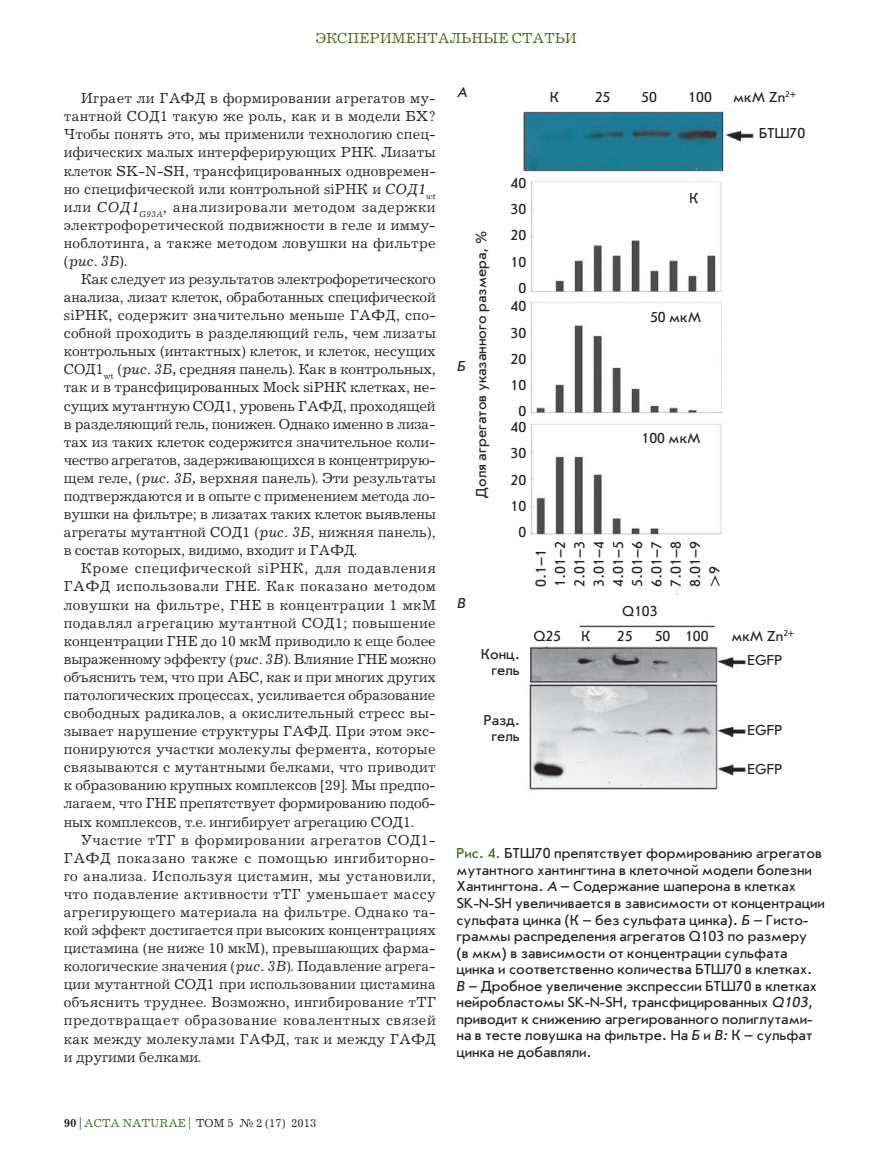
<style>
.page{position:relative;width:893px;height:1170px;background:#fff}
.page>*{position:absolute;margin:0;border:0;box-sizing:border-box;transform-origin:0 0}
.t1{font:15px/18.1px "Journal C";color:#231f20;text-align:justify}
.t2{font:15px/16.5px "Journal Sans C";color:#231f20;text-align:center}
.t3{font:15px "Journal C";color:#426616}
.t4{font:italic 15px "Journal Sans C";color:#231f20}
.t5{font:12px "Journal C";color:#231f20}
.s1{font-style:italic}
.s2{font-weight:700}
.s3{color:#426616}
</style>
<div class="page">
<img style="left:523px;top:111px;width:231px;height:679px">
<p class="t3" style="left:316px;top:31px;width:263px">ЭКСПЕРИМЕНТАЛЬНЫЕ СТАТЬИ</p>
<p class="t1" style="left:64px;top:90px;width:374px;text-indent:17px">ИГРАЕТ ЛИ ГАФД В ФОРМИРОВАНИИ АГРЕГАТОВ МУ-ТАНТНОЙ СОД1 ТАКУЮ ЖЕ РОЛЬ, КАК И В МОДЕЛИ БХ?<br>ЧТОБЫ ПОНЯТЬ ЭТО, МЫ ПРИМЕНИЛИ ТЕХНОЛОГИЮ СПЕЦ-ИФИЧЕСКИХ МАЛЫХ ИНТЕРФЕРИРУЮЩИХ РНК. ЛИЗАТЫ КЛЕТОК SK-N-SH, ТРАНСФИЦИРОВАННЫХ ОДНОВРЕМЕН-НО СПЕЦИФИЧЕСКОЙ ИЛИ КОНТРОЛЬНОЙ SIРНК И <span class="s1">СОД1</span><sub>wt </sub>ИЛИ <span class="s1">СОД1</span><sub>G93A</sub>, АНАЛИЗИРОВАЛИ МЕТОДОМ ЗАДЕРЖКИ ЭЛЕКТРОФОРЕТИЧЕСКОЙ ПОДВИЖНОСТИ В ГЕЛЕ И ИММУ-НОБЛОТИНГА, А ТАКЖЕ МЕТОДОМ ЛОВУШКИ НА ФИЛЬТРЕ (<span class="s1">рис. 3Б</span>).</p>
<p class="t1" style="left:64px;top:270px;width:374px;text-indent:17px">КАК СЛЕДУЕТ ИЗ РЕЗУЛЬТАТОВ ЭЛЕКТРОФОРЕТИЧЕСКОГО АНАЛИЗА, ЛИЗАТ КЛЕТОК, ОБРАБОТАННЫХ СПЕЦИФИЧЕСКОЙ SIРНК, СОДЕРЖИТ ЗНАЧИТЕЛЬНО МЕНЬШЕ ГАФД, СПО-СОБНОЙ ПРОХОДИТЬ В РАЗДЕЛЯЮЩИЙ ГЕЛЬ, ЧЕМ ЛИЗАТЫ КОНТРОЛЬНЫХ (ИНТАКТНЫХ) КЛЕТОК, И КЛЕТОК, НЕСУЩИХ СОД1<sub>WT</sub> (<span class="s1">рис. 3Б,</span> СРЕДНЯЯ ПАНЕЛЬ). КАК В КОНТРОЛЬНЫХ, ТАК И В ТРАНСФИЦИРОВАННЫХ MOCK SIРНК КЛЕТКАХ, НЕ-СУЩИХ МУТАНТНУЮ СОД1, УРОВЕНЬ ГАФД, ПРОХОДЯЩЕЙ В РАЗДЕЛЯЮЩИЙ ГЕЛЬ, ПОНИЖЕН. ОДНАКО ИМЕННО В ЛИЗА-ТАХ ИЗ ТАКИХ КЛЕТОК СОДЕРЖИТСЯ ЗНАЧИТЕЛЬНОЕ КОЛИ-ЧЕСТВО АГРЕГАТОВ, ЗАДЕРЖИВАЮЩИХСЯ В КОНЦЕНТРИРУЮ-ЩЕМ ГЕЛЕ, (<span class="s1">рис. 3Б,</span> ВЕРХНЯЯ ПАНЕЛЬ). ЭТИ РЕЗУЛЬТАТЫ ПОДТВЕРЖДАЮТСЯ И В ОПЫТЕ С ПРИМЕНЕНИЕМ МЕТОДА ЛО-ВУШКИ НА ФИЛЬТРЕ; В ЛИЗАТАХ ТАКИХ КЛЕТОК ВЫЯВЛЕНЫ АГРЕГАТЫ МУТАНТНОЙ СОД1 (<span class="s1">рис. 3Б</span>, НИЖНЯЯ ПАНЕЛЬ), В СОСТАВ КОТОРЫХ, ВИДИМО, ВХОДИТ И ГАФД.</p>
<p class="t1" style="left:64px;top:560px;width:374px;text-indent:17px">КРОМЕ СПЕЦИФИЧЕСКОЙ SIРНК, ДЛЯ ПОДАВЛЕНИЯ ГАФД ИСПОЛЬЗОВАЛИ ГНЕ. КАК ПОКАЗАНО МЕТОДОМ ЛОВУШКИ НА ФИЛЬТРЕ, ГНЕ В КОНЦЕНТРАЦИИ 1 МКМ ПОДАВЛЯЛ АГРЕГАЦИЮ МУТАНТНОЙ СОД1; ПОВЫШЕНИЕ КОНЦЕНТРАЦИИ ГНЕ ДО 10 МКМ ПРИВОДИЛО К ЕЩЕ БОЛЕЕ ВЫРАЖЕННОМУ ЭФФЕКТУ (<span class="s1">рис. 3В</span>). ВЛИЯНИЕ ГНЕ МОЖНО ОБЪЯСНИТЬ ТЕМ, ЧТО ПРИ АБС, КАК И ПРИ МНОГИХ ДРУГИХ ПАТОЛОГИЧЕСКИХ ПРОЦЕССАХ, УСИЛИВАЕТСЯ ОБРАЗОВАНИЕ СВОБОДНЫХ РАДИКАЛОВ, А ОКИСЛИТЕЛЬНЫЙ СТРЕСС ВЫ-ЗЫВАЕТ НАРУШЕНИЕ СТРУКТУРЫ ГАФД. ПРИ ЭТОМ ЭКС-ПОНИРУЮТСЯ УЧАСТКИ МОЛЕКУЛЫ ФЕРМЕНТА, КОТОРЫЕ СВЯЗЫВАЮТСЯ С МУТАНТНЫМИ БЕЛКАМИ, ЧТО ПРИВОДИТ К ОБРАЗОВАНИЮ КРУПНЫХ КОМПЛЕКСОВ [29]. МЫ ПРЕДПО-ЛАГАЕМ, ЧТО ГНЕ ПРЕПЯТСТВУЕТ ФОРМИРОВАНИЮ ПОДОБ-НЫХ КОМПЛЕКСОВ, Т.Е. ИНГИБИРУЕТ АГРЕГАЦИЮ СОД1.</p>
<p class="t1" style="left:64px;top:831px;width:374px;text-indent:17px">УЧАСТИЕ ТТГ В ФОРМИРОВАНИИ АГРЕГАТОВ СОД1- ГАФД ПОКАЗАНО ТАКЖЕ С ПОМОЩЬЮ ИНГИБИТОРНО-ГО АНАЛИЗА. ИСПОЛЬЗУЯ ЦИСТАМИН, МЫ УСТАНОВИЛИ, ЧТО ПОДАВЛЕНИЕ АКТИВНОСТИ ТТГ УМЕНЬШАЕТ МАССУ АГРЕГИРУЮЩЕГО МАТЕРИАЛА НА ФИЛЬТРЕ. ОДНАКО ТА-КОЙ ЭФФЕКТ ДОСТИГАЕТСЯ ПРИ ВЫСОКИХ КОНЦЕНТРАЦИЯХ ЦИСТАМИНА (НЕ НИЖЕ 10 МКМ), ПРЕВЫШАЮЩИХ ФАРМА-КОЛОГИЧЕСКИЕ ЗНАЧЕНИЯ (<span class="s1">рис. 3В</span>). ПОДАВЛЕНИЕ АГРЕГА-ЦИИ МУТАНТНОЙ СОД1 ПРИ ИСПОЛЬЗОВАНИИ ЦИСТАМИНА ОБЪЯСНИТЬ ТРУДНЕЕ. ВОЗМОЖНО, ИНГИБИРОВАНИЕ ТТГ ПРЕДОТВРАЩАЕТ ОБРАЗОВАНИЕ КОВАЛЕНТНЫХ СВЯЗЕЙ КАК МЕЖДУ МОЛЕКУЛАМИ ГАФД, ТАК И МЕЖДУ ГАФД И ДРУГИМИ БЕЛКАМИ.</p>
<p class="t5" style="left:64px;top:1116px;width:254px"><span class="s2">90</span> | <span class="s3">ACTA NATURAE</span> | ТОМ 5 № 2 (17) 2013</p>
<p class="t4" style="left:457px;top:84px;width:11px">А</p>
<p class="t2" style="left:550px;top:90px;width:10px">К</p>
<p class="t2" style="left:595px;top:90px;width:17px">25</p>
<p class="t2" style="left:641px;top:90px;width:17px">50</p>
<p class="t2" style="left:688px;top:90px;width:25px">100</p>
<p class="t2" style="left:733px;top:90px;width:65px">мкМ Zn<sup>2+</sup></p>
<p class="t2" style="left:759px;top:125px;width:48px">БТШ70</p>
<p class="t4" style="left:457px;top:358px;width:10px">Б</p>
<p class="t4" style="left:457px;top:595px;width:10px">В</p>
<p class="t2" style="left:473px;top:497px;width:268px;rotate:-90deg">Доля агрегатов указанного размера, %</p>
<p class="t2" style="left:511px;top:170px;width:17px;line-height:26.2px">40<br>30<br>20<br>10<br>0</p>
<p class="t2" style="left:511px;top:293px;width:17px;line-height:26.2px">40<br>30<br>20<br>10<br>0</p>
<p class="t2" style="left:511px;top:414px;width:17px;line-height:26.2px">40<br>30<br>20<br>10<br>0</p>
<p class="t2" style="left:481px;top:646px;width:40px;text-align:right">Конц. гель</p>
<p class="t2" style="left:484px;top:712px;width:38px">Разд. гель</p>
<p class="t2" style="left:689px;top:190px;width:10px">К</p>
<p class="t2" style="left:650px;top:309px;width:53px">50 мкМ</p>
<p class="t2" style="left:641px;top:429px;width:61px">100 мкМ</p>
<p class="t2" style="left:532px;top:586px;width:48px;line-height:19.2px;text-align:left;rotate:-90deg">0.1–1<br>1.01–2<br>2.01–3<br>3.01–4<br>4.01–5<br>5.01–6<br>6.01–7<br>7.01–8<br>8.01–9 &gt;9</p>
<p class="t2" style="left:622px;top:603px;width:37px">Q103</p>
<p class="t2" style="left:533px;top:627px;width:29px">Q25</p>
<p class="t2" style="left:581px;top:627px;width:10px">К</p>
<p class="t2" style="left:617px;top:627px;width:17px">25</p>
<p class="t2" style="left:655px;top:627px;width:55px">50 100</p>
<p class="t2" style="left:731px;top:623px;width:65px;line-height:24.8px">мкМ Zn<sup>2+<br></sup>EGFP</p>
<p class="t2" style="left:747px;top:722px;width:37px">EGFP</p>
<p class="t2" style="left:747px;top:761px;width:37px">EGFP</p>
<p class="t2" style="left:456px;top:845px;width:370px;text-align:left"><span class="s3">Рис. 4.</span> БТШ70 препятствует формированию агрегатов мутантного хантингтина в клеточной модели болезни Хантингтона. <span class="s1">А</span> – Содержание шаперона в клетках SK-N-SH увеличивается в зависимости от концентрации сульфата цинка (К – без сульфата цинка). <span class="s1">Б</span> – Гисто&shy;граммы распределения агрегатов Q103 по размеру<br>(в мкм) в зависимости от концентрации сульфата цинка и соответственно количества БТШ70 в клетках.<br><span class="s1">В</span> – Дробное увеличение экспрессии БТШ70 в клетках нейробластомы SK-N-SH, трансфицированных <span class="s1">Q103</span>, приводит к снижению агрегированного полиглутами&shy;на в тесте ловушка на фильтре. На <span class="s1">Б</span> и <span class="s1">В:</span> К – сульфат цинка не добавляли.</p>
</div>
